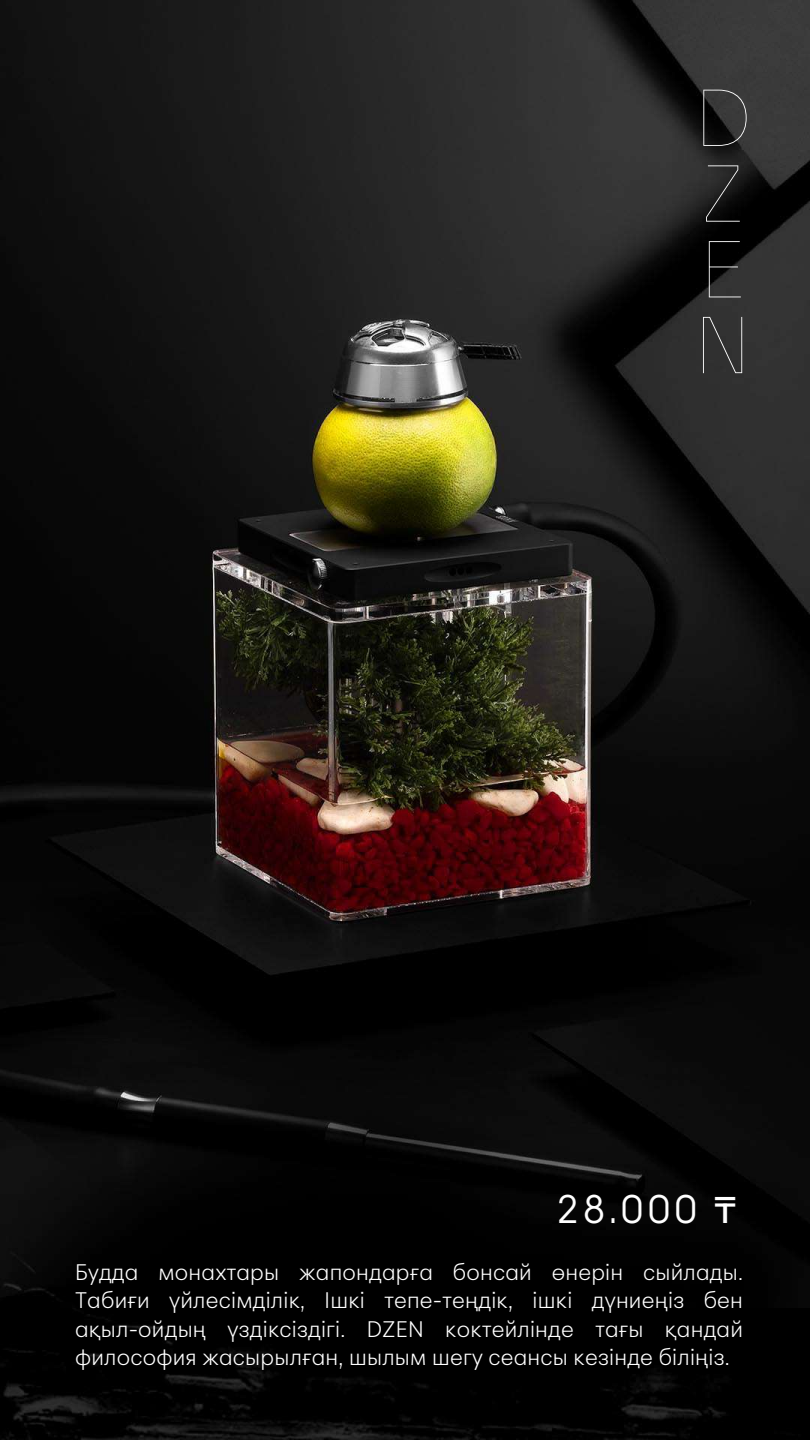
<style>
.page{position:relative;width:810px;height:1440px;background:#fff}
.page>*{position:absolute;margin:0;border:0;box-sizing:border-box;transform-origin:0 0}
.t1{font:100 75px/75.8px "Noka Trial";color:#fff;text-align:justify}
.t2{font:500 37.2px "Noka Trial";color:#fff}
.t3{font:22.5px/28.5px "Peridot PE Variable";letter-spacing:.01em;color:#fff;text-align:justify}
.s1{font-family:"Peridot PE Variable";font-weight:400}
</style>
<div class="page">
<img style="left:0;top:0;width:810px;height:1440px">
<h1 class="t1" style="left:695px;top:78px;width:54px">D Z E N</h1>
<h2 class="t2" style="left:556px;top:1186px;width:182px">28.000 <span class="s1">₸</span></h2>
<p class="t3" style="left:75px;top:1255px;width:669px">Будда монахтары жапондарға бонсай өнерін сыйлады.<br>Табиғи үйлесімділік, Ішкі тепе-теңдік, ішкі дүниеңіз бен ақыл-ойдың үздіксіздігі. DZEN коктейлінде тағы қандай философия жасырылған, шылым шегу сеансы кезінде біліңіз.</p>
</div>
